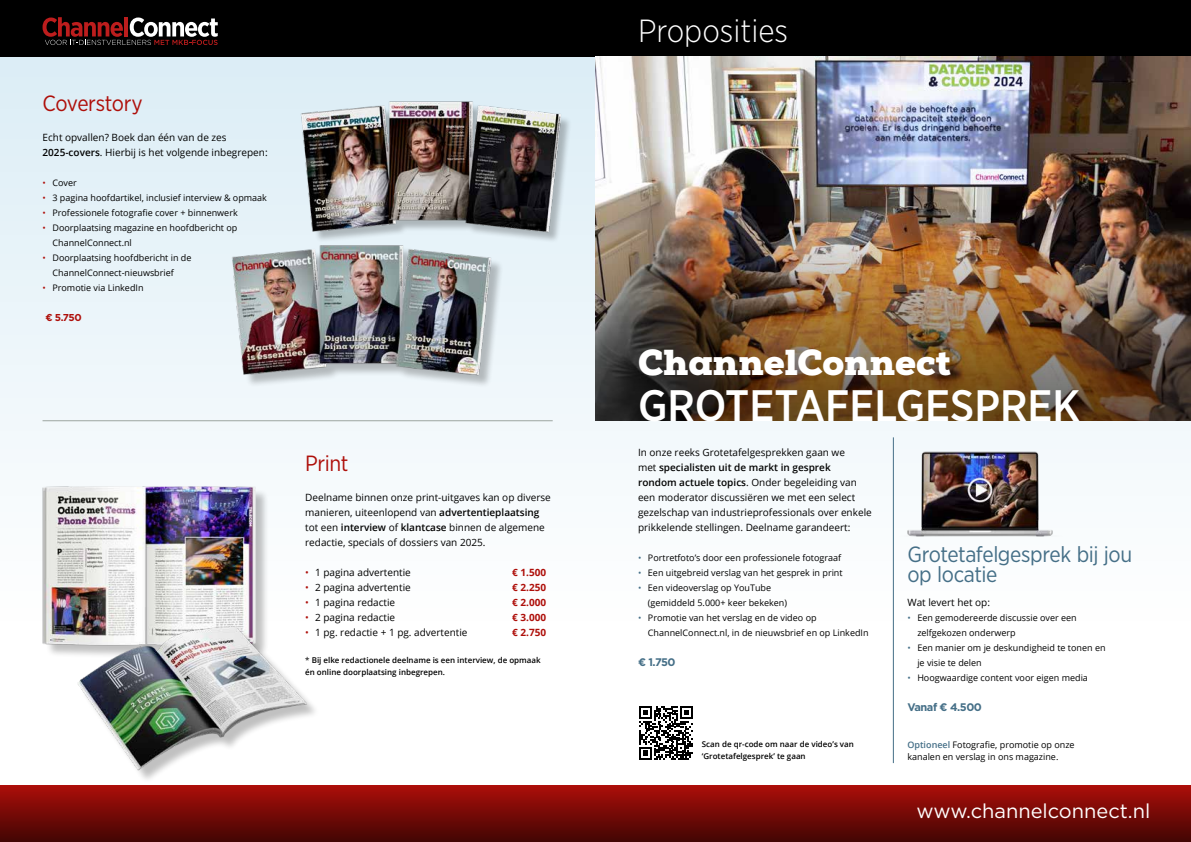
<style>
.page{position:relative;width:1191px;height:842px;background:#fff}
.page>*{position:absolute;margin:0;border:0;box-sizing:border-box;transform-origin:0 0}
.t1{font:500 44px "Gotham Narrow";color:#fff}
.t2{font:900 36px "Nexa Slab";color:#fff}
.t3{font:300 32px "Gotham Narrow";color:#fff}
.t4{font:22px/20px "Gotham Narrow";letter-spacing:-.02em;color:#456f87}
.t5{font:22px "Gotham Narrow";letter-spacing:-.02em;color:#ae0f0a}
.t6{font:20px "Gotham";color:#fff}
.t7{font:700 11px "Gotham";letter-spacing:-.04em;color:#456f87}
.t8{font:10px/15px "Open Sans";color:#000}
.t9{font:700 10px "Open Sans";color:#ae0f0a}
.t10{font:700 10px "Gotham";color:#ae0f0a}
.t11{font:9px/15px "Open Sans";color:#000}
.t12{font:600 8px/12px "Open Sans";color:#000}
.s1{font-weight:600}
.s2{color:#ae0f0a}
.s3{font-weight:400}
.s4{color:#456f87}
.s5{font-weight:600;color:#456f87}
</style>
<div class="page">
<div style="left:0;top:27px;width:1191px;height:594px;background:linear-gradient(to bottom,#daecf5,#fefefe)"></div>
<div style="left:0;top:0;width:1191px;height:57px;background:#000"></div>
<div style="left:0;top:785px;width:1191px;height:57px;background:linear-gradient(to bottom,#ad0e09,#410503)"></div>
<hr style="left:43px;top:420px;width:510px;height:1px;background:#60695f">
<hr style="left:893px;top:437px;width:1px;height:326px;background:#456f87">
<img style="left:595px;top:57px;width:596px;height:148px">
<img style="left:595px;top:205px;width:596px;height:216px">
<img style="left:886px;top:424px;width:187px;height:141px">
<svg style="left:639px;top:706px;width:54px;height:54px"></svg>
<svg style="left:43px;top:17px;width:175px;height:28px"></svg>
<img style="left:285px;top:57px;width:296px;height:197px">
<img style="left:0;top:411px;width:341px;height:210px">
<img style="left:39px;top:576px;width:306px;height:204px">
<img style="left:215px;top:200px;width:297px;height:198px">
<h3 class="t5" style="left:43px;top:90px;width:102px">Coverstory</h3>
<p class="t8" style="left:43px;top:130px;width:227px">Echt opvallen? Boek dan één van de zes<br><span class="s1">2025-covers</span>. Hierbij is het volgende inbegrepen:</p>
<p class="t11" style="left:43px;top:175px;width:36px"><span class="s2">•</span> Cover</p>
<p class="t11" style="left:43px;top:190px;width:226px"><span class="s2">•</span> 3 pagina hoofdartikel, inclusief interview &amp; opmaak</p>
<p class="t11" style="left:43px;top:205px;width:197px"><span class="s2">•</span> Professionele fotografie cover + binnenwerk</p>
<p class="t11" style="left:52px;top:220px;width:186px;text-indent:-10px"><span class="s2">•</span> Doorplaatsing magazine en hoofdbericht op<br>ChannelConnect.nl</p>
<p class="t11" style="left:52px;top:250px;width:140px;text-indent:-10px"><span class="s2">•</span> Doorplaatsing hoofdbericht in de<br>ChannelConnect-nieuwsbrief</p>
<p class="t11" style="left:43px;top:280px;width:103px"><span class="s2">•</span> Promotie via LinkedIn</p>
<p class="t10" style="left:45px;top:311px;width:38px">€ 5.750</p>
<h3 class="t5" style="left:305px;top:450px;width:45px">Print</h3>
<p class="t8" style="left:305px;top:489px;width:247px">Deelname binnen onze print-uitgaves kan op diverse manieren, uiteenlopend van <span class="s1">advertentieplaatsing </span>tot een <span class="s1">interview</span> of <span class="s1">klantcase</span> binnen de algemene redactie, specials of dossiers van 2025.</p>
<p class="t8" style="left:305px;top:564px;width:107px"><span class="s2">•</span> 1 pagina advertentie</p>
<p class="t9" style="left:512px;top:565px;width:35px">€ 1.500</p>
<p class="t8" style="left:305px;top:579px;width:107px"><span class="s2">•</span> 2 pagina advertentie</p>
<p class="t9" style="left:512px;top:580px;width:35px">€ 2.250</p>
<p class="t8" style="left:305px;top:594px;width:92px"><span class="s2">•</span> 1 pagina redactie</p>
<p class="t9" style="left:512px;top:595px;width:35px">€ 2.000</p>
<p class="t8" style="left:305px;top:609px;width:92px"><span class="s2">•</span> 2 pagina redactie</p>
<p class="t9" style="left:512px;top:610px;width:35px">€ 3.000</p>
<p class="t8" style="left:305px;top:624px;width:164px"><span class="s2">•</span> 1 pg. redactie + 1 pg. advertentie</p>
<p class="t9" style="left:512px;top:625px;width:35px">€ 2.750</p>
<p class="t12" style="left:305px;top:654px;width:237px"><span class="s3">*</span> Bij elke redactionele deelname is een interview, de opmaak én online doorplaatsing inbegrepen.</p>
<h3 class="t3" style="left:638px;top:11px;width:152px">Proposities</h3>
<h2 class="t2" style="left:638px;top:340px;width:314px">ChannelConnect</h2>
<h1 class="t1" style="left:638px;top:378px;width:443px">GROTETAFELGESPREK</h1>
<p class="t8" style="left:638px;top:445px;width:235px">In onze reeks Grotetafelgesprekken gaan we<br>met <span class="s1">specialisten uit de markt in gesprek rondom actuele topics</span>. Onder begeleiding van een moderator discussiëren we met een select gezelschap van industrieprofessionals over enkele prikkelende stellingen. Deelname garandeert:</p>
<p class="t11" style="left:638px;top:550px;width:205px"><span class="s4">•</span> Portretfoto’s door een professionele fotograaf</p>
<p class="t11" style="left:638px;top:565px;width:206px"><span class="s4">•</span> Een uitgebreid verslag van het gesprek in print</p>
<p class="t11" style="left:648px;top:580px;width:141px;text-indent:-10px"><span class="s4">•</span> Een videoverslag op YouTube (gemiddeld 5.000+ keer bekeken)</p>
<p class="t11" style="left:648px;top:610px;width:222px;text-indent:-10px"><span class="s4">•</span> Promotie van het verslag en de video op<br>ChannelConnect.nl, in de nieuwsbrief en op LinkedIn</p>
<p class="t7" style="left:638px;top:655px;width:39px">€ 1.750</p>
<p class="t12" style="left:702px;top:738px;width:154px">Scan de qr-code om naar de video’s van ‘Grotetafelgesprek’ te gaan</p>
<h3 class="t4" style="left:907px;top:544px;width:226px">Grotetafelgesprek bij jou op locatie</h3>
<p class="t8" style="left:907px;top:594px;width:84px">Wat levert het op:</p>
<p class="t11" style="left:917px;top:610px;width:161px;text-indent:-10px"><span class="s4">•</span> Een gemodereerde discussie over een zelfgekozen onderwerp</p>
<p class="t11" style="left:917px;top:640px;width:190px;text-indent:-10px"><span class="s4">•</span> Een manier om je deskundigheid te tonen en je visie te delen</p>
<p class="t11" style="left:907px;top:670px;width:182px"><span class="s4">•</span> Hoogwaardige content voor eigen media</p>
<p class="t7" style="left:907px;top:700px;width:76px">Vanaf € 4.500</p>
<p class="t11" style="left:907px;top:738px;width:169px;line-height:12px"><span class="s5">Optioneel</span> Fotografie, promotie op onze kanalen en verslag in ons magazine.</p>
<h3 class="t6" style="left:916px;top:798px;width:235px">www.channelconnect.nl</h3>
</div>
